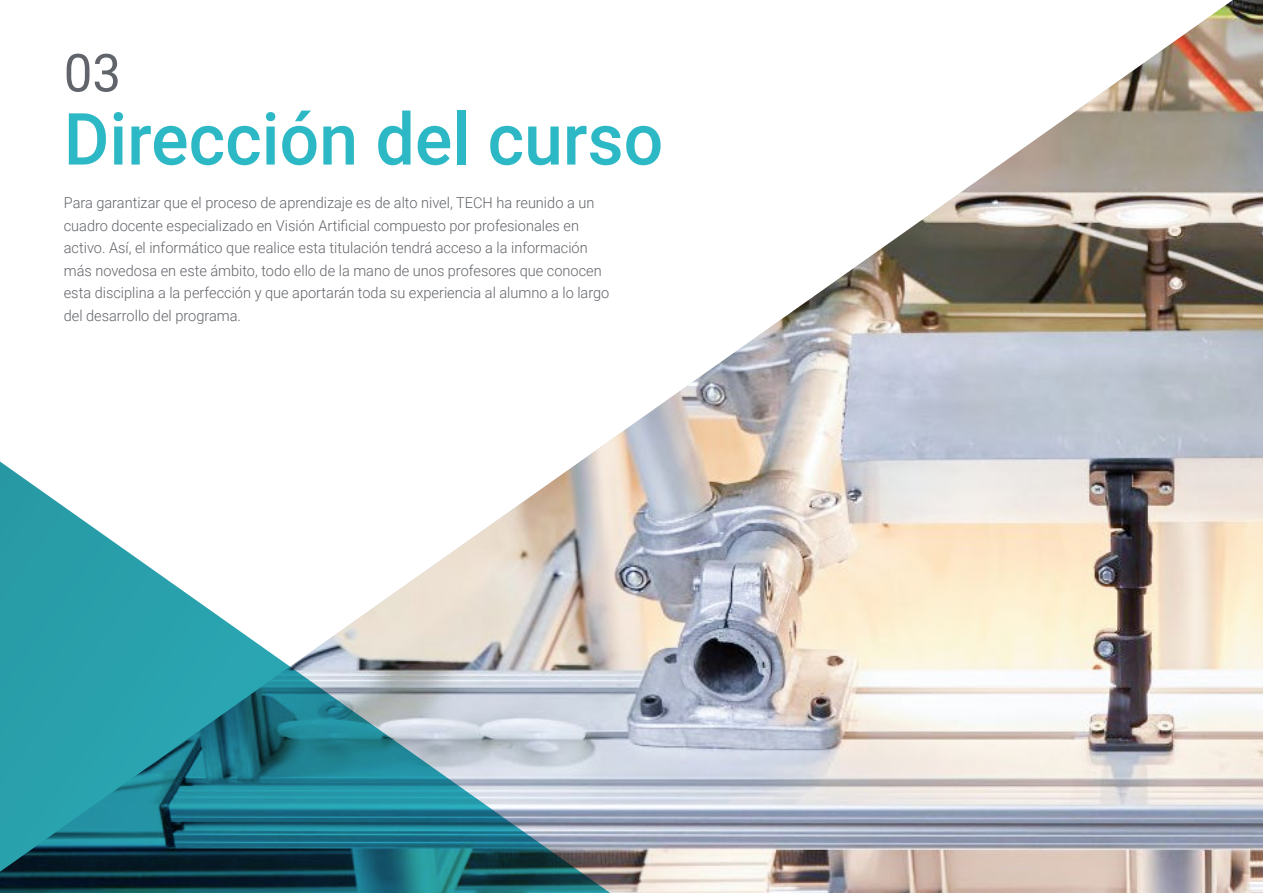
<style>
.page{position:relative;width:1263px;height:893px;background:#fff}
.page>*{position:absolute;margin:0;border:0;box-sizing:border-box;transform-origin:0 0}
.t1{font:500 72px "Roboto";color:#2db8c5}
.t2{font:52.5px "Roboto";color:#61646a}
.t3{font:300 15px/22.5px "Roboto";color:#61646a}
</style>
<div class="page">
<img style="left:602px;top:0;width:661px;height:893px">
<svg style="left:0;top:446px;width:640px;height:447px"></svg>
<h2 class="t2" style="left:64px;top:36px;width:59px">03</h2>
<h1 class="t1" style="left:64px;top:89px;width:601px">Dirección del curso</h1>
<p class="t3" style="left:64px;top:191px;width:547px">Para garantizar que el proceso de aprendizaje es de alto nivel, TECH ha reunido a un cuadro docente especializado en Visión Artificial compuesto por profesionales en activo. Así, el informático que realice esta titulación tendrá acceso a la información más novedosa en este ámbito, todo ello de la mano de unos profesores que conocen esta disciplina a la perfección y que aportarán toda su experiencia al alumno a lo largo del desarrollo del programa.</p>
</div>
